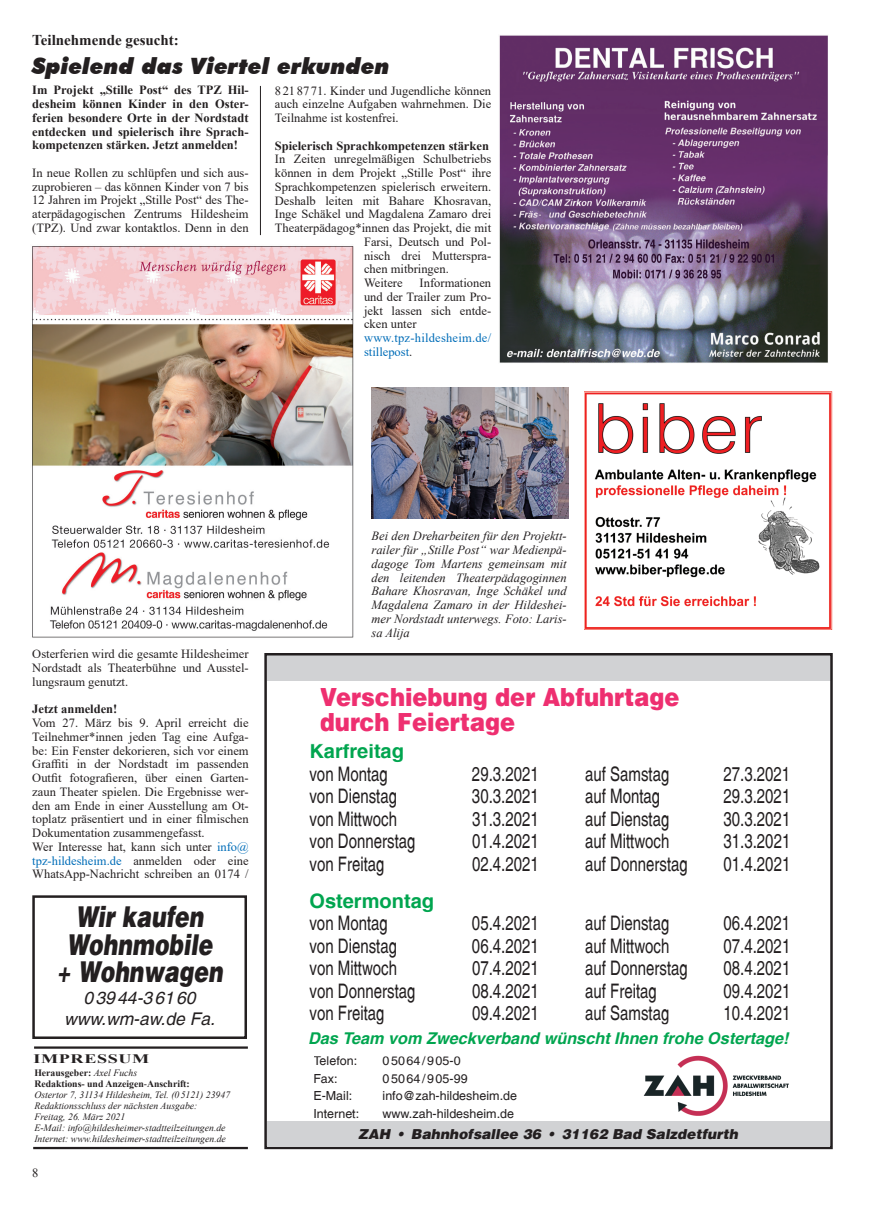
<style>
.page{position:relative;width:869px;height:1205px;background:#fff}
.page>*{position:absolute;margin:0;border:0;box-sizing:border-box;transform-origin:0 0}
.t1{font:italic 900 28.75px/27.5px "Switzerland";color:#231f20;text-align:center;scale:.76 1}
.t2{font:25px/25px "Switzerland Black Plain";color:#ee2f70;scale:.9 1}
.t3{font:italic 900 22.5px "Futura BT";color:#231f20}
.t4{font:20px "Switzerland Plain";color:#231f20;scale:.75 1}
.t5{font:700 20px "Switzerland";color:#00a54f}
.t6{font:italic 17.5px/21.2px "Switzerland";color:#231f20;text-align:center}
.t7{font:italic 700 16.25px "Switzerland";color:#00a54f}
.t8{font:700 15px "Times New Roman";color:#231f20}
.t9{font:italic 900 13.75px "Switzerland";color:#231f20}
.t10{font:700 12.88px "Times New Roman";letter-spacing:.035em;color:#231f20;scale:1.4 1}
.t11{font:12.5px/13.8px "Times New Roman";color:#231f20;text-align:justify}
.t12{font:italic 12.5px/13.8px "Times New Roman";color:#231f20;text-align:justify}
.t13{font:700 12.5px/13.8px "Times New Roman";color:#231f20;text-align:justify}
.t14{font:12.5px "Switzerland Plain";color:#231f20}
.t15{font:12.5px/13.8px "Times New Roman";letter-spacing:.02em;color:#006db8}
.t16{font:12.5px "Switzerland Plain";letter-spacing:.06em;color:#231f20}
.t17{font:italic 9.75px/11px "Times New Roman";color:#231f20}
.s1{color:#231f20}
.s2{color:#006db8}
.s3{font-weight:700;font-style:normal}
</style>
<div class="page">
<img style="left:32px;top:246px;width:322px;height:392px">
<hr style="left:33px;top:1147px;width:215px;height:2px;background:#231f20">
<hr style="left:34px;top:1046px;width:214px;height:2px;background:#231f20">
<div style="left:267px;top:655px;width:563px;height:25px;background:#d1d2d4"></div>
<div style="left:264px;top:653px;width:568px;height:496px;border:2px solid #231f20"></div>
<img style="left:643px;top:1055px;width:146px;height:61px">
<div style="left:266px;top:1121px;width:563px;height:26px;background:#d1d2d4"></div>
<img style="left:584px;top:391px;width:248px;height:239px">
<img style="left:499px;top:35px;width:329px;height:328px">
<div style="left:32px;top:895px;width:215px;height:144px;border:2px solid #231f20"></div>
<img style="left:371px;top:387px;width:197px;height:131px">
<hr style="left:260px;top:86px;width:1px;height:149px;background:#231f20">
<p class="t8" style="left:32px;top:29px;width:148px">Teilnehmende gesucht:</p>
<h3 class="t3" style="left:32px;top:53px;width:358px">Spielend das Viertel erkunden</h3>
<p class="t13" style="left:32px;top:83px;width:218px">Im Projekt „Stille Post“ des TPZ Hil&shy;desheim können Kinder in den Oster&shy;ferien besondere Orte in der Nordstadt entdecken und spielerisch ihre Sprach&shy;kompetenzen stärken. Jetzt anmelden!</p>
<p class="t11" style="left:32px;top:165px;width:218px">In neue Rollen zu schlüpfen und sich aus&shy;zuprobieren – das können Kinder von 7 bis 12 Jahren im Projekt „Stille Post“ des The&shy;aterpädagogischen Zentrums Hildesheim (TPZ). Und zwar kontaktlos. Denn in den</p>
<p class="t11" style="left:275px;top:83px;width:218px">8 21 87 71. Kinder und Jugendliche können auch einzelne Aufgaben wahrnehmen. Die Teilnahme ist kostenfrei.</p>
<p class="t13" style="left:275px;top:138px;width:215px">Spielerisch Sprachkompetenzen stärken</p>
<p class="t11" style="left:275px;top:152px;width:218px">In Zeiten unregelmäßigen Schulbetriebs</p>
<p class="t11" style="left:275px;top:166px;width:218px">können in dem Projekt „Stille Post“ ihre</p>
<p class="t11" style="left:275px;top:179px;width:218px">Sprachkompetenzen spielerisch erweitern.</p>
<p class="t11" style="left:275px;top:193px;width:218px">Deshalb leiten mit Bahare Khosravan,</p>
<p class="t11" style="left:275px;top:207px;width:218px">Inge Schäkel und Magdalena Zamaro drei</p>
<p class="t11" style="left:275px;top:221px;width:218px">Theaterpädagog*innen das Projekt, die mit</p>
<p class="t11" style="left:364px;top:234px;width:129px">Farsi, Deutsch und Pol-</p>
<p class="t11" style="left:364px;top:248px;width:129px">nisch drei Mutterspra-</p>
<p class="t11" style="left:364px;top:262px;width:86px">chen mitbringen.</p>
<p class="t11" style="left:364px;top:276px;width:40px">Weitere</p>
<p class="t11" style="left:364px;top:276px;width:129px;text-indent:56px">Informationen und der Trailer zum Pro&shy;jekt lassen sich entde&shy;cken unter</p>
<p class="t15" style="left:364px;top:331px;width:129px">www.tpz-hildesheim.de/ stillepost<span class="s1">.</span></p>
<p class="t11" style="left:32px;top:647px;width:218px">Osterferien wird die gesamte Hildesheimer Nordstadt als Theaterbühne und Ausstel&shy;lungsraum genutzt.</p>
<p class="t13" style="left:32px;top:702px;width:87px">Jetzt anmelden!</p>
<p class="t11" style="left:32px;top:715px;width:218px;text-align:left">Vom 27. März bis 9. April erreicht die Teilnehmer*innen jeden Tag eine Aufga&shy;be: Ein Fenster dekorieren, sich vor einem Graffiti in der Nordstadt im passenden Outfit fotografieren, über einen Garten&shy;zaun Theater spielen. Die Ergebnisse wer&shy;den am Ende in einer Ausstellung am Ot&shy;toplatz präsentiert und in einer filmischen Dokumentation zusammengefasst.<br>Wer Interesse hat, kann sich unter <span class="s2">info@ tpz-hildesheim.de</span> anmelden oder eine WhatsApp-Nachricht schreiben an 0174 /</p>
<h1 class="t1" style="left:57px;top:902px;width:220px">Wir kaufen<br>Wohnmobile + Wohnwagen</h1>
<h3 class="t6" style="left:64px;top:986px;width:152px">03944-36160 www.wm-aw.de Fa.</h3>
<p class="t10" style="left:33px;top:1049px;width:84px">IMPRESSUM</p>
<p class="t17" style="left:34px;top:1067px;width:197px"><span class="s3">Herausgeber:</span> Axel Fuchs<br><span class="s3">Redaktions- und Anzeigen</span>-<span class="s3">Anschrift:<br></span>Ostertor 7, 31134 Hildesheim, Tel. (05121) 23947<br>Redaktionsschluss der nächsten Ausgabe:<br>Freitag, 26. März 2021<br>E-Mail: info@hildesheimer-stadtteilzeitungen.de Internet: www.hildesheimer-stadtteilzeitungen.de</p>
<p class="t11" style="left:32px;top:1166px;width:8px">8</p>
<p class="t12" style="left:371px;top:529px;width:197px">Bei den Dreharbeiten für den Projektt&shy;railer für „Stille Post“ war Medienpä&shy;dagoge Tom Martens gemeinsam mit den leitenden Theaterpädagoginnen Bahare Khosravan, Inge Schäkel und Magdalena Zamaro in der Hildeshei&shy;mer Nordstadt unterwegs. Foto: Laris&shy;sa Alija</p>
<h2 class="t2" style="left:320px;top:683px;width:401px">Verschiebung der Abfuhrtage durch Feiertage</h2>
<h3 class="t5" style="left:309px;top:739px;width:96px">Karfreitag</h3>
<h3 class="t4" style="left:309px;top:762px;width:106px">von Montag</h3>
<h3 class="t4" style="left:471px;top:762px;width:91px">29.3.2021</h3>
<h3 class="t4" style="left:585px;top:762px;width:114px">auf Samstag</h3>
<h3 class="t4" style="left:723px;top:762px;width:91px">27.3.2021</h3>
<h3 class="t4" style="left:309px;top:784px;width:118px">von Dienstag</h3>
<h3 class="t4" style="left:472px;top:784px;width:91px">30.3.2021</h3>
<h3 class="t4" style="left:585px;top:784px;width:102px">auf Montag</h3>
<h3 class="t4" style="left:723px;top:784px;width:91px">29.3.2021</h3>
<h3 class="t4" style="left:309px;top:807px;width:118px">von Mittwoch</h3>
<h3 class="t4" style="left:472px;top:807px;width:91px">31.3.2021</h3>
<h3 class="t4" style="left:585px;top:807px;width:114px">auf Dienstag</h3>
<h3 class="t4" style="left:723px;top:807px;width:91px">30.3.2021</h3>
<h3 class="t4" style="left:309px;top:829px;width:143px">von Donnerstag</h3>
<h3 class="t4" style="left:472px;top:829px;width:91px">01.4.2021</h3>
<h3 class="t4" style="left:585px;top:829px;width:114px">auf Mittwoch</h3>
<h3 class="t4" style="left:723px;top:829px;width:91px">31.3.2021</h3>
<h3 class="t4" style="left:309px;top:852px;width:102px">von Freitag</h3>
<h3 class="t4" style="left:472px;top:852px;width:91px">02.4.2021</h3>
<h3 class="t4" style="left:585px;top:852px;width:138px">auf Donnerstag</h3>
<h3 class="t4" style="left:723px;top:852px;width:91px">01.4.2021</h3>
<h3 class="t5" style="left:309px;top:888px;width:126px">Ostermontag</h3>
<h3 class="t4" style="left:309px;top:911px;width:106px">von Montag</h3>
<h3 class="t4" style="left:471px;top:911px;width:91px">05.4.2021</h3>
<h3 class="t4" style="left:585px;top:911px;width:114px">auf Dienstag</h3>
<h3 class="t4" style="left:723px;top:911px;width:91px">06.4.2021</h3>
<h3 class="t4" style="left:309px;top:933px;width:118px">von Dienstag</h3>
<h3 class="t4" style="left:472px;top:933px;width:91px">06.4.2021</h3>
<h3 class="t4" style="left:585px;top:933px;width:114px">auf Mittwoch</h3>
<h3 class="t4" style="left:723px;top:933px;width:91px">07.4.2021</h3>
<h3 class="t4" style="left:309px;top:956px;width:118px">von Mittwoch</h3>
<h3 class="t4" style="left:472px;top:956px;width:91px">07.4.2021</h3>
<h3 class="t4" style="left:585px;top:956px;width:138px">auf Donnerstag</h3>
<h3 class="t4" style="left:723px;top:956px;width:91px">08.4.2021</h3>
<h3 class="t4" style="left:309px;top:978px;width:143px">von Donnerstag</h3>
<h3 class="t4" style="left:472px;top:978px;width:91px">08.4.2021</h3>
<h3 class="t4" style="left:585px;top:978px;width:97px">auf Freitag</h3>
<h3 class="t4" style="left:723px;top:978px;width:91px">09.4.2021</h3>
<h3 class="t4" style="left:309px;top:1001px;width:102px">von Freitag</h3>
<h3 class="t4" style="left:472px;top:1001px;width:91px">09.4.2021</h3>
<h3 class="t4" style="left:585px;top:1001px;width:114px">auf Samstag</h3>
<h3 class="t4" style="left:723px;top:1001px;width:91px">10.4.2021</h3>
<h3 class="t7" style="left:308px;top:1028px;width:482px">Das Team vom Zweckverband wünscht Ihnen frohe Ostertage!</h3>
<p class="t14" style="left:313px;top:1053px;width:45px">Telefon:</p>
<p class="t16" style="left:382px;top:1053px;width:80px">05064/905-0</p>
<p class="t14" style="left:313px;top:1070px;width:26px">Fax:</p>
<p class="t14" style="left:382px;top:1070px;width:87px">05064/905-99</p>
<p class="t14" style="left:313px;top:1088px;width:40px">E-Mail:</p>
<p class="t14" style="left:382px;top:1088px;width:136px">info@zah-hildesheim.de</p>
<p class="t14" style="left:313px;top:1105px;width:47px">Internet:</p>
<p class="t14" style="left:382px;top:1105px;width:133px">www.zah-hildesheim.de</p>
<p class="t9" style="left:358px;top:1125px;width:381px">ZAH • Bahnhofsallee 36 • 31162 Bad Salzdetfurth</p>
</div>
